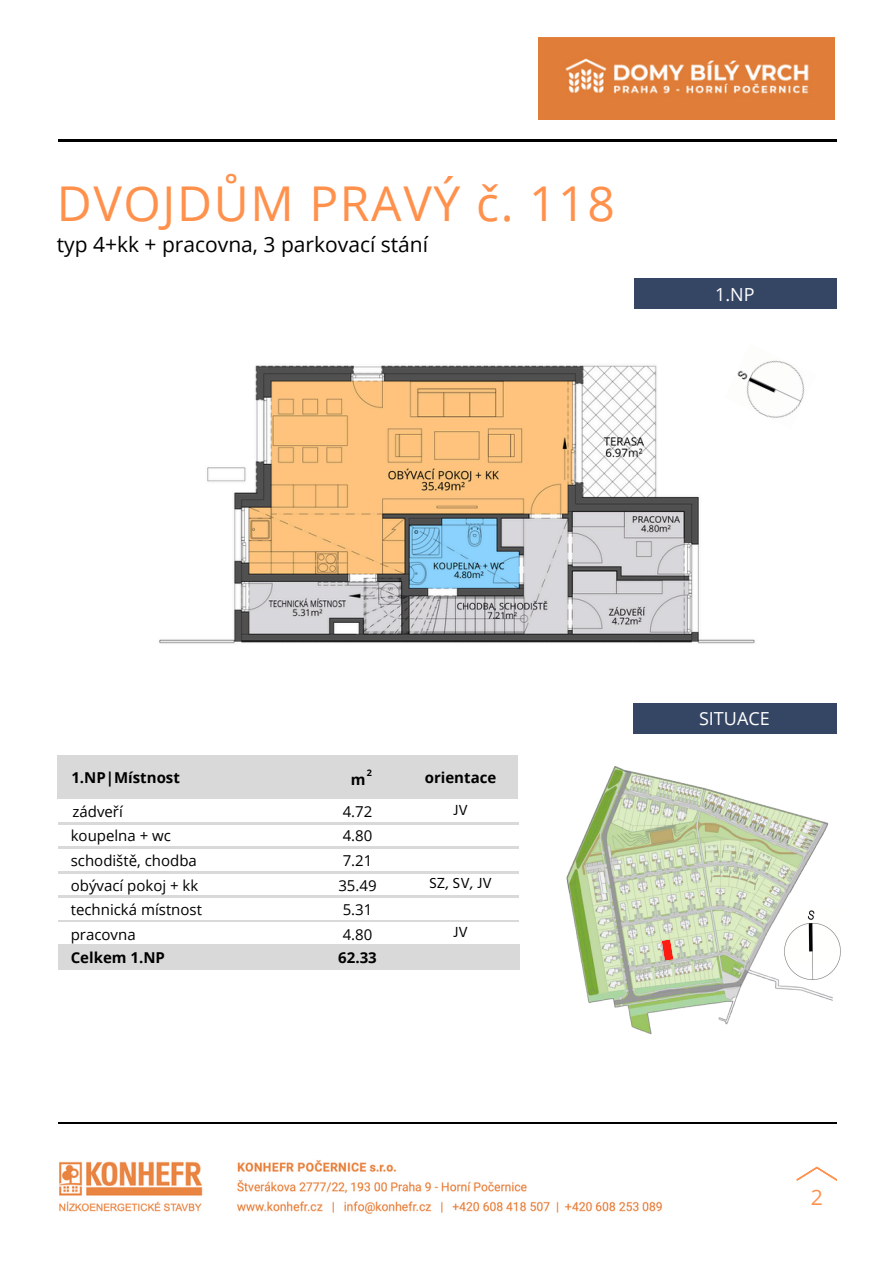
<style>
.page{position:relative;width:894px;height:1264px;background:#fff}
.page>*{position:absolute;margin:0;border:0;box-sizing:border-box;transform-origin:0 0}
.t1{font:48px "Open Sans";letter-spacing:.035em;color:#ff914d}
.t2{font:21.3px "Open Sans";color:#ff914d}
.t3{font:21px "Open Sans";color:#000}
.t4{font:18px "Open Sans";color:#fff}
.t5{font:15px "Open Sans";color:#000}
.t6{font:700 15px "Open Sans";color:#000}
.t7{font:15px "Hind Madurai";color:#000}
.t8{font:700 9px "Open Sans";color:#000}
</style>
<div class="page">
<hr style="left:58px;top:140px;width:778px;height:1px;background:#000">
<hr style="left:58px;top:1122px;width:778px;height:1px;background:#000">
<div style="left:634px;top:278px;width:202px;height:30px;background:#354665"></div>
<div style="left:633px;top:703px;width:203px;height:30px;background:#354665"></div>
<img style="left:569px;top:892px;width:264px;height:143px">
<img style="left:566px;top:766px;width:263px;height:126px">
<svg style="left:661px;top:939px;width:12px;height:21px"></svg>
<svg style="left:796px;top:1166px;width:41px;height:15px"></svg>
<img style="left:59px;top:1160px;width:603px;height:54px">
<svg style="left:761px;top:916px;width:67px;height:68px"></svg>
<img style="left:781px;top:908px;width:60px;height:73px">
<img style="left:159px;top:365px;width:596px;height:279px">
<img style="left:724px;top:360px;width:81px;height:69px">
<div style="left:57px;top:755px;width:461px;height:43px;background:#d9d9d9"></div>
<hr style="left:58px;top:822px;width:460px;height:2px;background:#d9d9d9">
<div style="left:58px;top:944px;width:461px;height:25px;background:#d9d9d9"></div>
<hr style="left:58px;top:846px;width:460px;height:2px;background:#d9d9d9">
<hr style="left:58px;top:871px;width:460px;height:2px;background:#d9d9d9">
<hr style="left:58px;top:895px;width:460px;height:2px;background:#d9d9d9">
<hr style="left:58px;top:920px;width:460px;height:1px;background:#d9d9d9">
<img style="left:538px;top:37px;width:296px;height:82px">
<p class="t1" style="left:57px;top:169px;width:559px">DVOJDŮM PRAVÝ č. 118</p>
<p class="t3" style="left:57px;top:229px;width:373px">typ 4+kk + pracovna, 3 parkovací stání</p>
<p class="t4" style="left:715px;top:282px;width:41px">1.NP</p>
<p class="t8" style="left:367px;top:766px;width:7px">2</p>
<h4 class="t6" style="left:424px;top:767px;width:73px">orientace</h4>
<h5 class="t6" style="left:71px;top:767px;width:110px">1.NP|Místnost</h5>
<p class="t6" style="left:351px;top:768px;width:16px">m</p>
<p class="t5" style="left:72px;top:801px;width:52px">zádveří</p>
<p class="t5" style="left:342px;top:801px;width:31px">4.72</p>
<p class="t5" style="left:71px;top:824px;width:102px">koupelna + wc</p>
<p class="t5" style="left:71px;top:850px;width:128px">schodiště, chodba</p>
<p class="t5" style="left:342px;top:824px;width:31px">4.80</p>
<p class="t5" style="left:342px;top:850px;width:31px">7.21</p>
<h4 class="t5" style="left:71px;top:874px;width:129px">obývací pokoj + kk</h4>
<p class="t5" style="left:338px;top:874px;width:40px">35.49</p>
<h5 class="t5" style="left:71px;top:899px;width:133px">technická místnost</h5>
<h5 class="t5" style="left:71px;top:923px;width:66px">pracovna</h5>
<p class="t6" style="left:71px;top:947px;width:96px">Celkem 1.NP</p>
<p class="t5" style="left:342px;top:899px;width:31px">5.31</p>
<h4 class="t5" style="left:342px;top:923px;width:31px">4.80</h4>
<p class="t6" style="left:338px;top:947px;width:40px">62.33</p>
<p class="t7" style="left:453px;top:800px;width:16px">JV</p>
<p class="t7" style="left:429px;top:873px;width:64px">SZ, SV, JV</p>
<p class="t7" style="left:453px;top:922px;width:16px">JV</p>
<h1 class="t4" style="left:698px;top:705px;width:72px">SITUACE</h1>
<h3 class="t2" style="left:810px;top:1182px;width:14px">2</h3>
</div>
